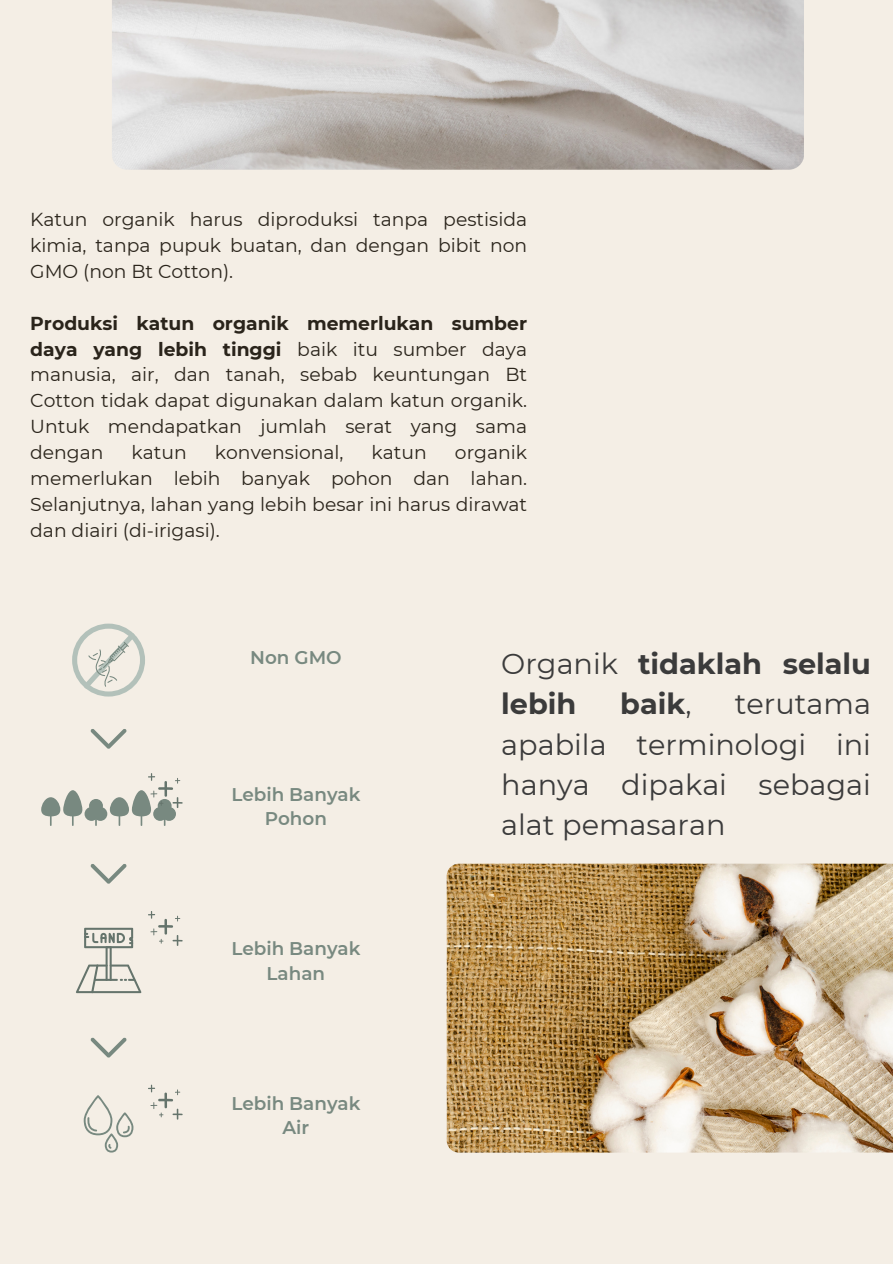
<style>
.page{position:relative;width:893px;height:1264px;background:#fff}
.page>*{position:absolute;margin:0;border:0;box-sizing:border-box;transform-origin:0 0}
.t1{font:28.8px/40.2px "Montserrat";color:#3b3b3b;text-align:justify}
.t2{font:700 28.8px/40.2px "Montserrat";color:#3b3b3b}
.t3{font:18.75px/25.8px "Montserrat";color:#2a241b;text-align:justify}
.t4{font:600 18.3px/24.8px "Montserrat";color:#788980;text-align:center}
.s1{font-weight:700}
.s2{font-weight:400}
</style>
<div class="page">
<div style="left:0;top:0;width:892px;height:1263px;background:#f4eee5"></div>
<img style="left:446px;top:863px;width:446px;height:289px">
<img style="left:112px;top:0;width:691px;height:170px">
<svg style="left:72px;top:623px;width:73px;height:73px"></svg>
<svg style="left:90px;top:729px;width:36px;height:20px"></svg>
<svg style="left:90px;top:864px;width:36px;height:19px"></svg>
<svg style="left:90px;top:1037px;width:36px;height:20px"></svg>
<div style="left:89px;top:799px;width:14px;height:13px;background:#788980;border-radius:50%"></div>
<div style="left:85px;top:807px;width:13px;height:13px;background:#788980;border-radius:50%"></div>
<div style="left:93px;top:807px;width:14px;height:13px;background:#788980;border-radius:50%"></div>
<svg style="left:90px;top:819px;width:12px;height:7px"></svg>
<svg style="left:41px;top:790px;width:41px;height:36px"></svg>
<svg style="left:110px;top:773px;width:73px;height:53px"></svg>
<svg style="left:76px;top:927px;width:65px;height:66px"></svg>
<svg style="left:148px;top:911px;width:35px;height:34px"></svg>
<svg style="left:84px;top:1095px;width:49px;height:57px"></svg>
<svg style="left:148px;top:1084px;width:35px;height:35px"></svg>
<p class="t3" style="left:30px;top:206px;width:498px">Katun organik harus diproduksi tanpa pestisida kimia, tanpa pupuk buatan, dan dengan bibit non GMO (non Bt Cotton).</p>
<p class="t3" style="left:30px;top:310px;width:498px"><span class="s1">Produksi katun organik memerlukan sumber daya yang lebih tinggi</span> baik itu sumber daya manusia, air, dan tanah, sebab keuntungan Bt Cotton tidak dapat digunakan dalam katun organik.<br>Untuk mendapatkan jumlah serat yang sama dengan</p>
<p class="t3" style="left:30px;top:439px;width:498px;text-indent:424px">organik memerlukan lebih banyak pohon dan lahan.<br>Selanjutnya, lahan yang lebih besar ini harus dirawat dan diairi (di-irigasi).</p>
<p class="t3" style="left:132px;top:439px;width:57px">katun</p>
<p class="t3" style="left:215px;top:439px;width:130px">konvensional,</p>
<p class="t3" style="left:371px;top:439px;width:57px">katun</p>
<p class="t4" style="left:250px;top:644px;width:93px">Non GMO</p>
<p class="t4" style="left:231px;top:781px;width:131px">Lebih Banyak<br>Pohon</p>
<p class="t4" style="left:231px;top:936px;width:131px">Lebih Banyak<br>Lahan</p>
<p class="t4" style="left:231px;top:1090px;width:131px">Lebih Banyak</p>
<p class="t4" style="left:282px;top:1115px;width:28px">Air</p>
<p class="t2" style="left:501px;top:643px;width:371px"><span class="s2">Organik</span> tidaklah selalu lebih</p>
<p class="t2" style="left:620px;top:684px;width:73px">baik<span class="s2">,</span></p>
<p class="t1" style="left:501px;top:684px;width:371px;text-indent:233px">terutama apabila terminologi ini hanya dipakai sebagai alat pemasaran</p>
</div>
